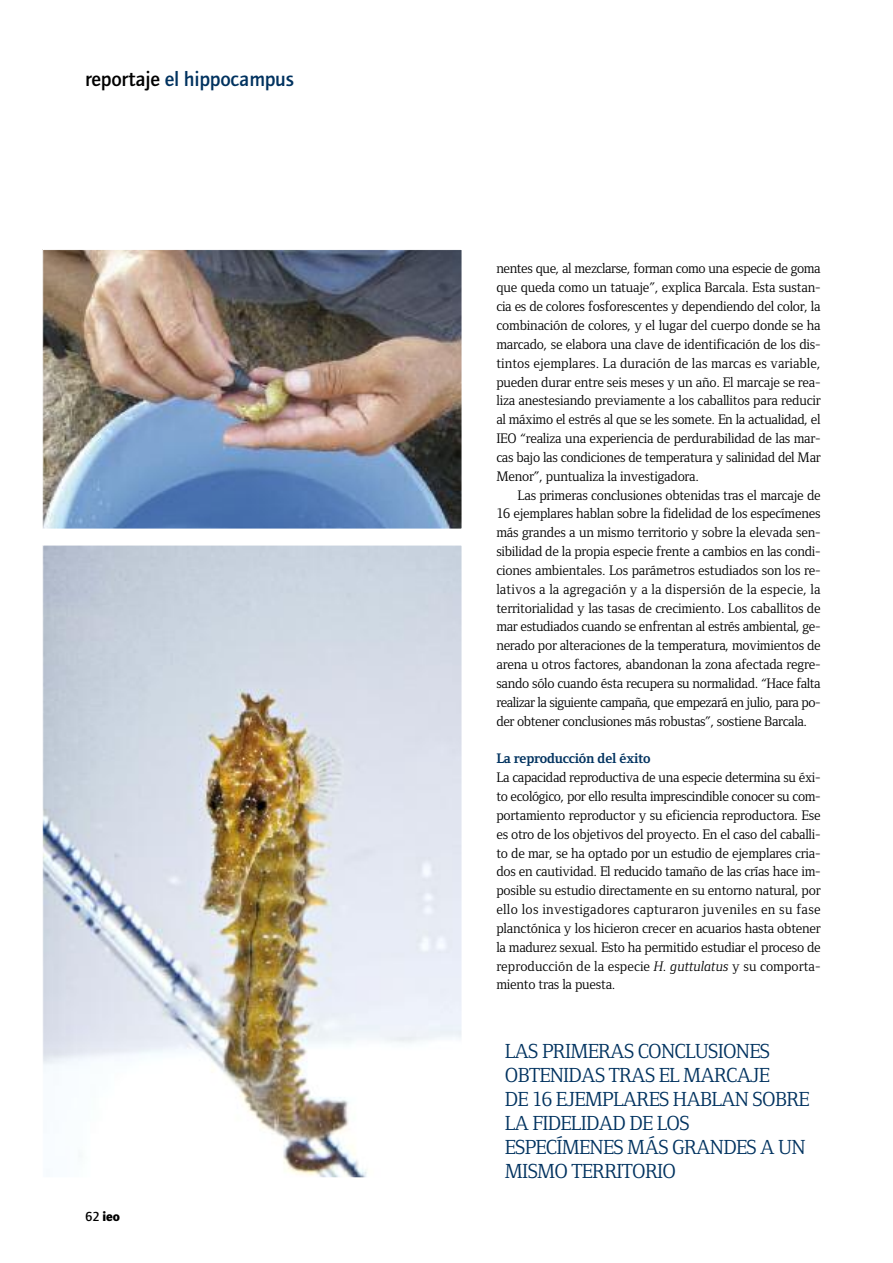
<style>
.page{position:relative;width:893px;height:1263px;background:#fff}
.page>*{position:absolute;margin:0;border:0;box-sizing:border-box;transform-origin:0 0}
.t1{font:21px/24px "Foundry Form Serif";letter-spacing:-.035em;color:#00325f}
.t2{font:500 21px "Foundry Journal";letter-spacing:-.01em;color:#00325f}
.t3{font:14.25px/18.9px "Foundry Form Serif";letter-spacing:-.015em;color:#000;text-align:justify}
.t4{font:700 14.25px "Foundry Form Serif";letter-spacing:-.015em;color:#00325f}
.t5{font:700 13.5px "Foundry Journal";color:#000}
.s1{color:#000}
.s2{font-weight:500}
.s3{font-style:italic}
</style>
<div class="page">
<img style="left:45px;top:251px;width:415px;height:276px">
<div style="left:43px;top:249px;width:419px;height:280px;border:1px solid #fff"></div>
<img style="left:45px;top:547px;width:415px;height:629px">
<h1 class="t2" style="left:85px;top:71px;width:210px"><span class="s1">reportaje</span> el hippocampus</h1>
<p class="t5" style="left:85px;top:1208px;width:36px"><span class="s2">62</span> ieo</p>
<p class="t3" style="left:496px;top:259px;width:326px">nentes que, al mezclarse, forman como una especie de goma que queda como un tatuaje”, explica Barcala. Esta sustan&shy;cia es de colores fosforescentes y dependiendo del color, la combinación de colores, y el lugar del cuerpo donde se ha marcado, se elabora una clave de identificación de los dis&shy;tintos ejemplares. La duración de las marcas es variable, pueden durar entre seis meses y un año. El marcaje se rea&shy;liza anestesiando previamente a los caballitos para reducir al máximo el estrés al que se les somete. En la actualidad, el IEO “realiza una experiencia de perdurabilidad de las mar&shy;cas bajo las condiciones de temperatura y salinidad del Mar Menor”, puntualiza la investigadora.</p>
<p class="t3" style="left:496px;top:485px;width:326px;text-indent:21px">Las primeras conclusiones obtenidas tras el marcaje de 16 ejemplares hablan sobre la fidelidad de los especímenes más grandes a un mismo territorio y sobre la elevada sen&shy;sibilidad de la propia especie frente a cambios en las condi&shy;ciones ambientales. Los parámetros estudiados son los re&shy;lativos a la agregación y a la dispersión de la especie, la territorialidad y las tasas de crecimiento. Los caballitos de mar estudiados cuando se enfrentan al estrés ambiental, ge&shy;nerado por alteraciones de la temperatura, movimientos de arena u otros factores, abandonan la zona afectada regre&shy;sando sólo cuando ésta recupera su normalidad. “Hace falta realizar la siguiente campaña, que empezará en julio, para po&shy;der obtener conclusiones más robustas”, sostiene Barcala.</p>
<p class="t4" style="left:496px;top:750px;width:156px">La reproducción del éxito</p>
<p class="t3" style="left:496px;top:768px;width:326px">La capacidad reproductiva de una especie determina su éxi&shy;to ecológico, por ello resulta imprescindible conocer su com&shy;portamiento reproductor y su eficiencia reproductora. Ese es otro de los objetivos del proyecto. En el caso del caballi&shy;to de mar, se ha optado por un estudio de ejemplares cria&shy;dos en cautividad. El reducido tamaño de las crías hace im&shy;posible su estudio directamente en su entorno natural, por ello los investigadores capturaron juveniles en su fase planctónica y los hicieron crecer en acuarios hasta obtener la madurez sexual. Esto ha permitido estudiar el proceso de reproducción de la especie <span class="s3">H. guttulatus</span> y su comporta&shy;miento tras la puesta.</p>
<h1 class="t1" style="left:505px;top:1038px;width:306px">LAS PRIMERAS CONCLUSIONES<br>OBTENIDAS TRAS EL MARCAJE<br>DE 16 EJEMPLARES HABLAN SOBRE<br>LA FIDELIDAD DE LOS<br>ESPECÍMENES MÁS GRANDES A UN<br>MISMO TERRITORIO</h1>
</div>
